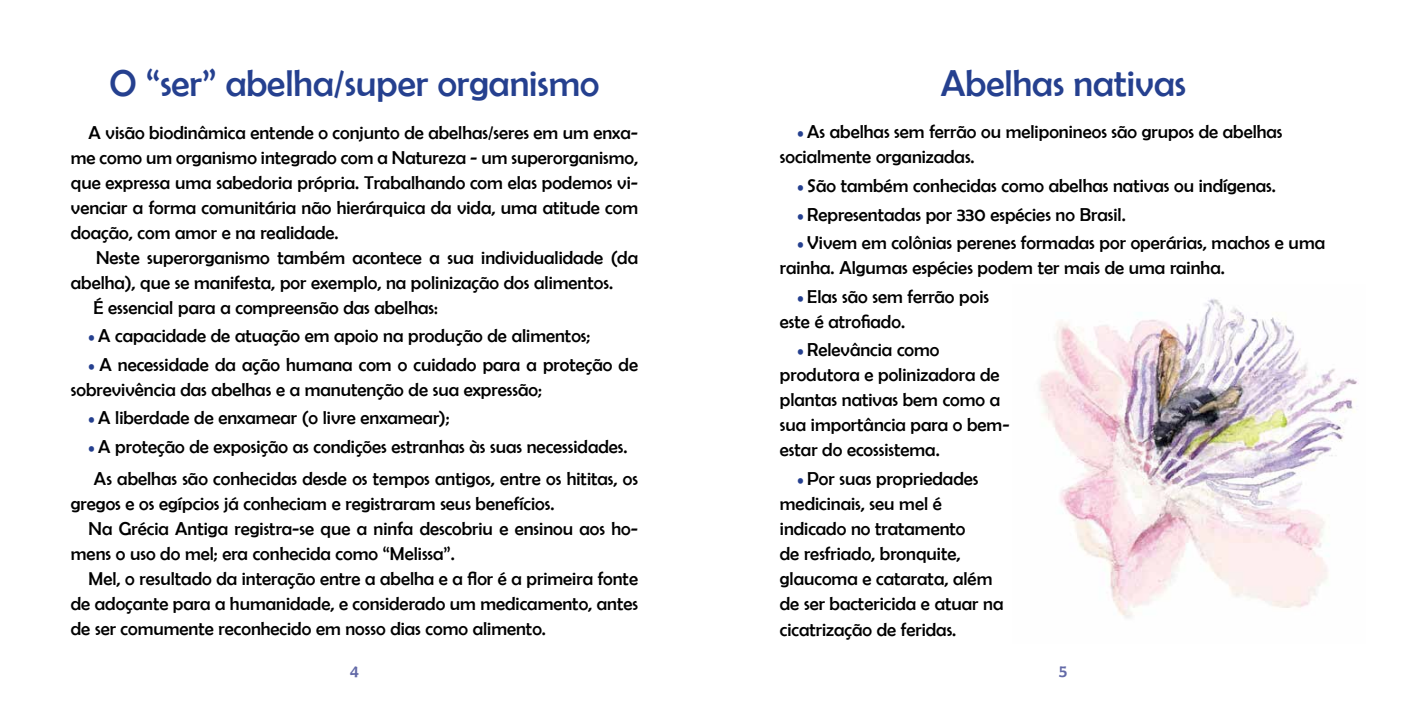
<style>
.page{position:relative;width:1418px;height:709px;background:#fff}
.page>*{position:absolute;margin:0;border:0;box-sizing:border-box;transform-origin:0 0}
.t1{font:37.5px "Berlin Sans FB";color:#25408f}
.t2{font:18.75px/25px "Berlin Sans FB";color:#000}
.t3{font:17.5px "Berlin Sans FB";color:#6269a7}
.s1{font-size:13.75px;color:#25408f}
</style>
<div class="page">
<img style="left:1039px;top:299px;width:320px;height:319px">
<h1 class="t1" style="left:110px;top:62px;width:491px">O “ser” abelha/super organismo</h1>
<p class="t2" style="left:71px;top:120px;width:568px;text-align:justify;text-indent:18px">A visão biodinâmica entende o conjunto de abelhas/seres em um enxa&shy;me como um organismo integrado com a Natureza - um superorganismo, que expressa uma sabedoria própria. Trabalhando com elas podemos vi&shy;venciar a forma comunitária não hierárquica da vida, uma atitude com doação, com amor e na realidade.</p>
<p class="t2" style="left:96px;top:245px;width:543px">Neste superorganismo também acontece a sua individualidade (da</p>
<p class="t2" style="left:71px;top:270px;width:543px">abelha), que se manifesta, por exemplo, na polinização dos alimentos.</p>
<p class="t2" style="left:93px;top:295px;width:346px">É essencial para a compreensão das abelhas:</p>
<p class="t2" style="left:89px;top:323px;width:503px"><span class="s1">•</span> A capacidade de atuação em apoio na produção de alimentos;</p>
<p class="t2" style="left:71px;top:352px;width:568px;text-indent:18px"><span class="s1">•</span> A necessidade da ação humana com o cuidado para a proteção de sobrevivência das abelhas e a manutenção de sua expressão;</p>
<p class="t2" style="left:89px;top:405px;width:362px"><span class="s1">•</span> A liberdade de enxamear (o livre enxamear);</p>
<p class="t2" style="left:89px;top:430px;width:551px;line-height:32.1px"><span class="s1">•</span> A proteção de exposição as condições estranhas às suas necessidades.<br>As abelhas são conhecidas desde os tempos antigos, entre os hititas, os</p>
<p class="t2" style="left:71px;top:491px;width:485px">gregos e os egípcios já conheciam e registraram seus benefícios.</p>
<p class="t2" style="left:89px;top:516px;width:551px">Na Grécia Antiga registra-se que a ninfa descobriu e ensinou aos ho-</p>
<p class="t2" style="left:71px;top:541px;width:385px">mens o uso do mel; era conhecida como “Melissa”.</p>
<p class="t2" style="left:89px;top:566px;width:551px">Mel, o resultado da interação entre a abelha e a flor é a primeira fonte</p>
<p class="t2" style="left:71px;top:591px;width:568px">de adoçante para a humanidade, e considerado um medicamento, antes</p>
<p class="t2" style="left:71px;top:616px;width:476px">de ser comumente reconhecido em nosso dias como alimento.</p>
<h1 class="t1" style="left:940px;top:62px;width:247px">Abelhas nativas</h1>
<p class="t2" style="left:780px;top:119px;width:504px;text-indent:18px"><span class="s1">•</span> As abelhas sem ferrão ou meliponineos são grupos de abelhas socialmente organizadas.</p>
<p class="t2" style="left:797px;top:173px;width:480px"><span class="s1">•</span> São também conhecidas como abelhas nativas ou indígenas.</p>
<p class="t2" style="left:797px;top:201px;width:329px"><span class="s1">•</span> Representadas por 330 espécies no Brasil.</p>
<p class="t2" style="left:780px;top:230px;width:546px;text-indent:18px"><span class="s1">•</span> Vivem em colônias perenes formadas por operárias, machos e uma rainha. Algumas espécies podem ter mais de uma rainha.</p>
<p class="t2" style="left:780px;top:284px;width:211px;text-indent:18px"><span class="s1">•</span> Elas são sem ferrão pois este é atrofiado.</p>
<p class="t2" style="left:780px;top:337px;width:231px;text-indent:18px"><span class="s1">•</span> Relevância como produtora e polinizadora de plantas nativas bem como a sua importância para o bem&shy;estar do ecossistema.</p>
<p class="t2" style="left:780px;top:465px;width:225px;text-indent:18px"><span class="s1">•</span> Por suas propriedades medicinais, seu mel é indicado no tratamento<br>de resfriado, bronquite, glaucoma e catarata, além de ser bactericida e atuar na cicatrização de feridas.</p>
<p class="t3" style="left:350px;top:661px;width:10px">4</p>
<p class="t3" style="left:1059px;top:661px;width:10px">5</p>
</div>
